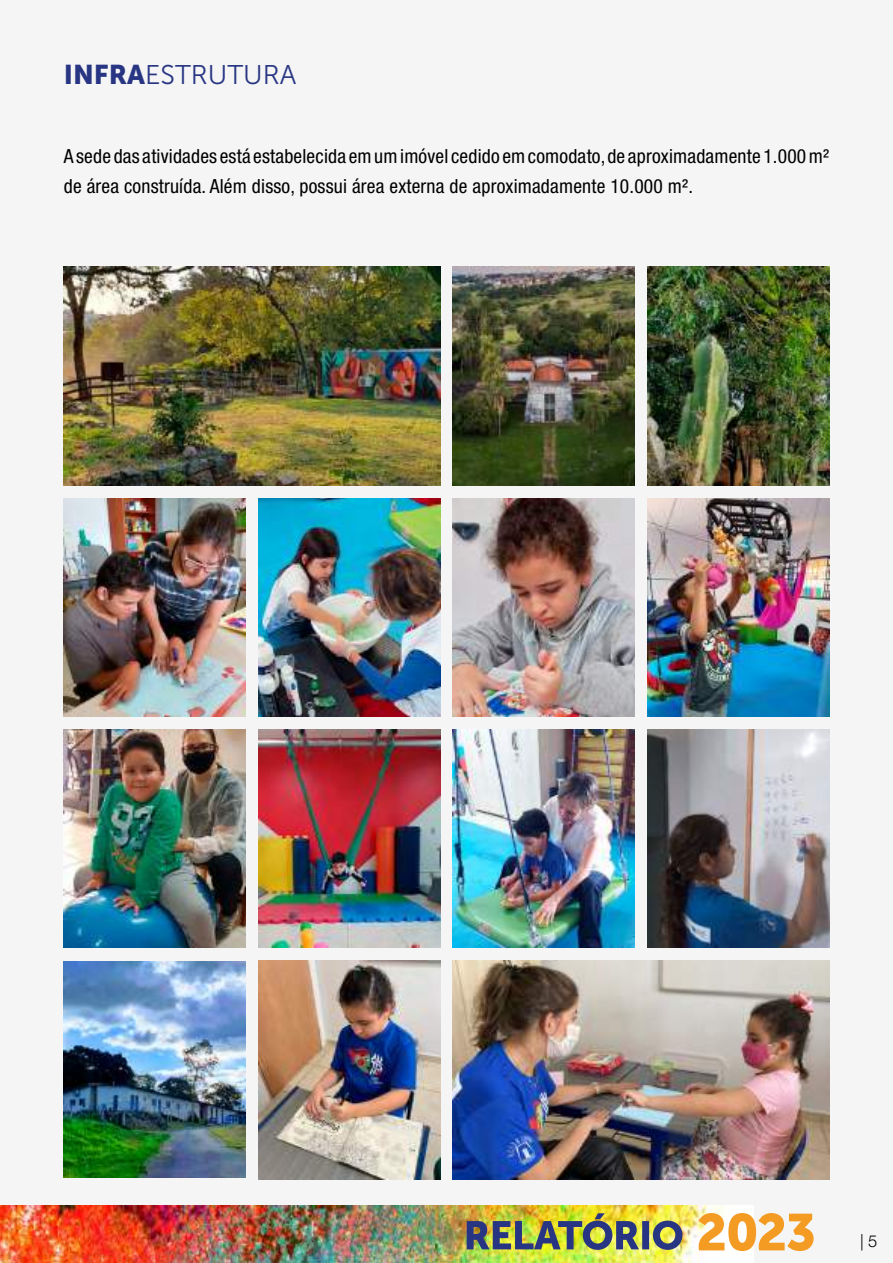
<style>
.page{position:relative;width:893px;height:1263px;background:#f5f5f5}
.page>*{position:absolute;margin:0;border:0;box-sizing:border-box;transform-origin:0 0}
.t1{font:27px "Museo Sans 300";color:#273583}
.t2{font:condensed 19.5px/30px "Helvetica Neue LT Std";letter-spacing:.01em;color:#000}
.t3{font:300 16.5px "Helvetica Neue LT Std";color:#000}
.s1{font-family:"Museo Sans 900"}
</style>
<div class="page">
<img style="left:0;top:1206px;width:707px;height:57px">
<svg style="left:698px;top:1213px;width:116px;height:38px"></svg>
<img style="left:467px;top:1213px;width:215px;height:37px">
<img style="left:64px;top:267px;width:376px;height:218px">
<img style="left:453px;top:267px;width:182px;height:218px">
<img style="left:647px;top:267px;width:182px;height:218px">
<img style="left:64px;top:498px;width:182px;height:218px">
<img style="left:258px;top:498px;width:182px;height:218px">
<img style="left:453px;top:498px;width:182px;height:218px">
<img style="left:647px;top:498px;width:182px;height:218px">
<img style="left:64px;top:729px;width:182px;height:219px">
<img style="left:258px;top:729px;width:182px;height:219px">
<img style="left:453px;top:729px;width:182px;height:219px">
<img style="left:647px;top:729px;width:182px;height:219px">
<img style="left:64px;top:961px;width:182px;height:217px">
<img style="left:258px;top:960px;width:182px;height:219px">
<img style="left:453px;top:960px;width:376px;height:219px">
<h1 class="t1" style="left:64px;top:60px;width:234px"><span class="s1">INFRA</span>ESTRUTURA</h1>
<p class="t2" style="left:64px;top:141px;width:767px">A sede das atividades está estabelecida em um imóvel cedido em comodato, de aproximadamente 1.000 m² de área construída. Além disso, possui área externa de aproximadamente 10.000 m².</p>
<p class="t3" style="left:860px;top:1231px;width:19px">| 5</p>
</div>
